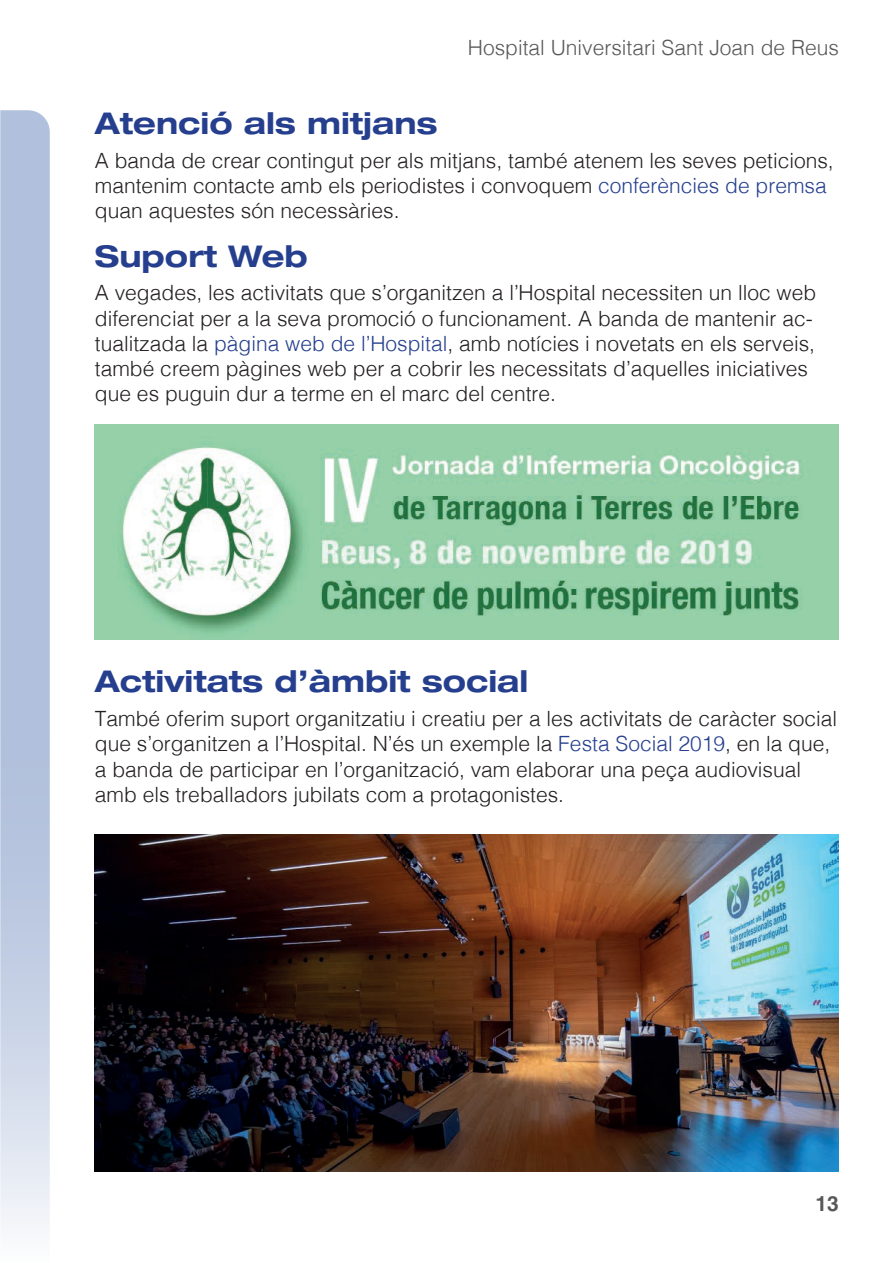
<style>
.page{position:relative;width:893px;height:1263px;background:#fff}
.page>*{position:absolute;margin:0;border:0;box-sizing:border-box;transform-origin:0 0}
.t1{font:700 expanded 30px "Helvetica Neue";color:#253f8e}
.t2{font:300 21px/25.2px "Helvetica";color:#231f20}
.t3{font:300 21px "Helvetica";color:#57585a}
.t4{font:700 21px "Helvetica";color:#57585a}
.s1{color:#253f8e}
</style>
<div class="page">
<img style="left:95px;top:834px;width:744px;height:337px">
<img style="left:95px;top:425px;width:744px;height:214px">
<svg style="left:0;top:110px;width:50px;height:1120px;fill:#b1c0dc"></svg>
<p class="t3" style="left:468px;top:30px;width:373px">Hospital Universitari Sant Joan de Reus</p>
<h1 class="t1" style="left:95px;top:104px;width:344px">Atenció als mitjans</h1>
<p class="t2" style="left:95px;top:146px;width:740px">A banda de crear contingut per als mitjans, també atenem les seves peticions, mantenim contacte amb els periodistes i convoquem <span class="s1">conferències de premsa </span>quan aquestes són necessàries.</p>
<h1 class="t1" style="left:95px;top:237px;width:214px">Suport Web</h1>
<p class="t2" style="left:95px;top:279px;width:723px">A vegades, les activitats que s’organitzen a l’Hospital necessiten un lloc web diferenciat per a la seva promoció o funcionament. A banda de mantenir ac&shy;tualitzada la <span class="s1">pàgina web de l’Hospital</span>, amb notícies i novetats en els serveis, també creem pàgines web per a cobrir les necessitats d’aquelles iniciatives que es puguin dur a terme en el marc del centre.</p>
<h1 class="t1" style="left:95px;top:663px;width:435px">Activitats d’àmbit social</h1>
<p class="t2" style="left:95px;top:704px;width:744px">També oferim suport organitzatiu i creatiu per a les activitats de caràcter social que s’organitzen a l’Hospital. N’és un exemple la <span class="s1">Festa Social 2019</span>, en la que, a banda de participar en l’organització, vam elaborar una peça audiovisual amb els treballadors jubilats com a protagonistes.</p>
<p class="t4" style="left:816px;top:1191px;width:25px">13</p>
</div>
